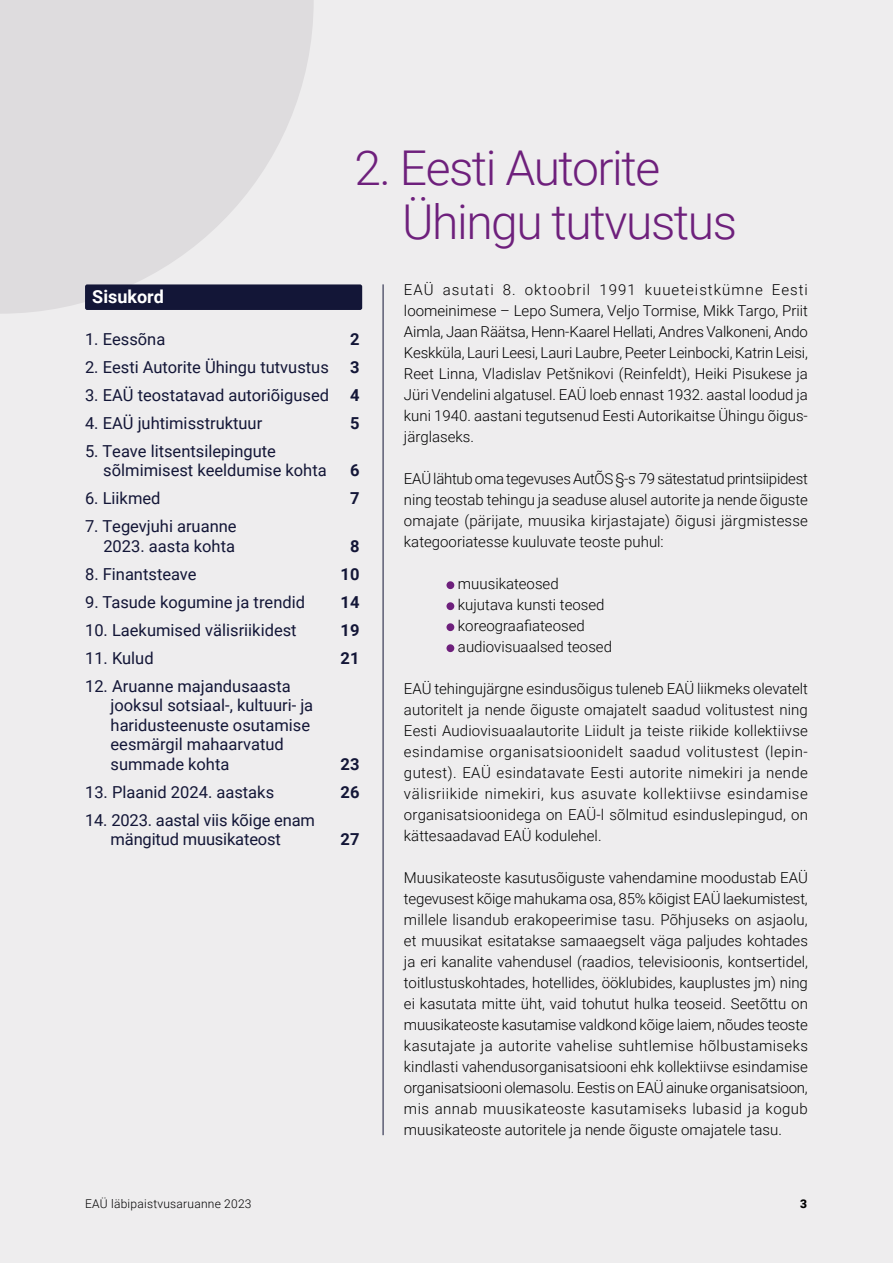
<style>
.page{position:relative;width:893px;height:1263px;background:#eeedee}
.page>*{position:absolute;margin:0;border:0;box-sizing:border-box;transform-origin:0 0}
.t1{font:300 48px/54px "Roboto";letter-spacing:-.03em;color:#6e207c}
.t2{font:700 18px "Roboto";color:#fff}
.t3{font:16.5px/19.5px "Roboto";color:#131637}
.t4{font:700 16.5px "Roboto";color:#131637}
.t5{font:300 15px/21px "Roboto";color:#000;text-align:justify}
.t6{font:300 12px "Roboto";letter-spacing:.02em;color:#000}
.t7{font:900 12px "Roboto";color:#000}
</style>
<div class="page">
<svg style="left:0;top:0;width:314px;height:314px;fill:#dedcde"></svg>
<div style="left:446px;top:581px;width:8px;height:8px;background:#6e207c;border-radius:50%"></div>
<div style="left:446px;top:602px;width:8px;height:8px;background:#6e207c;border-radius:50%"></div>
<div style="left:446px;top:623px;width:8px;height:8px;background:#6e207c;border-radius:50%"></div>
<div style="left:446px;top:644px;width:8px;height:8px;background:#6e207c;border-radius:50%"></div>
<hr style="left:383px;top:284px;width:1px;height:851px;background:#131637">
<div style="left:85px;top:284px;width:277px;height:26px;background:#131637;border-radius:2px"></div>
<h1 class="t1" style="left:402px;top:139px;width:336px;text-indent:-48px">2. Eesti Autorite<br>Ühingu tutvustus</h1>
<p class="t2" style="left:92px;top:284px;width:73px">Sisukord</p>
<p class="t3" style="left:85px;top:328px;width:82px">1. Eessõna</p>
<p class="t4" style="left:350px;top:327px;width:11px">2</p>
<p class="t3" style="left:85px;top:356px;width:245px">2. Eesti Autorite Ühingu tutvustus</p>
<p class="t4" style="left:350px;top:355px;width:11px">3</p>
<p class="t3" style="left:85px;top:384px;width:246px">3. EAÜ teostatavad autoriõigused</p>
<p class="t4" style="left:350px;top:383px;width:11px">4</p>
<p class="t3" style="left:85px;top:412px;width:179px">4. EAÜ juhtimisstruktuur</p>
<p class="t4" style="left:350px;top:411px;width:11px">5</p>
<p class="t3" style="left:103px;top:440px;width:225px;text-indent:-18px">5. Teave litsentsilepingute sõlmimisest keeldumise kohta</p>
<p class="t4" style="left:350px;top:459px;width:11px">6</p>
<p class="t3" style="left:85px;top:488px;width:77px">6. Liikmed</p>
<p class="t4" style="left:350px;top:487px;width:11px">7</p>
<p class="t3" style="left:85px;top:516px;width:153px;text-align:right">7. Tegevjuhi aruanne<br>2023. aasta kohta</p>
<p class="t4" style="left:350px;top:534px;width:11px">8</p>
<p class="t3" style="left:85px;top:563px;width:113px">8. Finantsteave</p>
<p class="t4" style="left:341px;top:562px;width:20px">10</p>
<p class="t3" style="left:85px;top:591px;width:222px">9. Tasude kogumine ja trendid</p>
<p class="t4" style="left:341px;top:590px;width:20px">14</p>
<p class="t3" style="left:85px;top:619px;width:213px">10. Laekumised välisriikidest</p>
<p class="t4" style="left:341px;top:618px;width:20px">19</p>
<p class="t3" style="left:85px;top:647px;width:70px">11. Kulud</p>
<p class="t4" style="left:341px;top:646px;width:20px">21</p>
<p class="t3" style="left:111px;top:675px;width:204px;text-indent:-26px">12. Aruanne majandusaasta jooksul sotsiaal-, kultuuri- ja haridusteenuste osutamise eesmärgil mahaarvatud summade kohta</p>
<p class="t4" style="left:341px;top:752px;width:20px">23</p>
<p class="t3" style="left:85px;top:781px;width:191px">13. Plaanid 2024. aastaks</p>
<p class="t4" style="left:341px;top:780px;width:20px">26</p>
<p class="t3" style="left:85px;top:809px;width:232px;text-align:center">14. 2023. aastal viis kõige enam mängitud muusikateost</p>
<p class="t4" style="left:341px;top:828px;width:20px">27</p>
<p class="t5" style="left:404px;top:279px;width:406px">EAÜ asutati 8. oktoobril 1991 kuueteistkümne Eesti loomeinimese – Lepo Sumera, Veljo Tormise, Mikk Targo, Priit Aimla, Jaan Räätsa, Henn-Kaarel Hellati, Andres Valkoneni, Ando Keskküla, Lauri Leesi, Lauri Laubre, Peeter Leinbocki, Katrin Leisi, Reet Linna, Vladislav Petšnikovi (Reinfeldt), Heiki Pisukese ja Jüri Vendelini algatusel. EAÜ loeb ennast 1932. aastal loodud ja kuni 1940. aastani tegutsenud Eesti Autorikaitse Ühingu õigus&shy;järglaseks.</p>
<p class="t5" style="left:404px;top:468px;width:406px">EAÜ lähtub oma tegevuses AutÕS §-s 79 sätestatud printsiipidest ning teostab tehingu ja seaduse alusel autorite ja nende õiguste omajate (pärijate, muusika kirjastajate) õigusi järgmistesse kategooriatesse kuuluvate teoste puhul:</p>
<p class="t5" style="left:458px;top:573px;width:156px;text-align:left">muusikateosed kujutava kunsti teosed koreograafiateosed audiovisuaalsed teosed</p>
<p class="t5" style="left:404px;top:678px;width:406px">EAÜ tehingujärgne esindusõigus tuleneb EAÜ liikmeks olevatelt autoritelt ja nende õiguste omajatelt saadud volitustest ning Eesti Audiovisuaalautorite Liidult ja teiste riikide kollektiivse esindamise organisatsioonidelt saadud volitustest (lepin&shy;gutest). EAÜ esindatavate Eesti autorite nimekiri ja nende välisriikide nimekiri, kus asuvate kollektiivse esindamise organisatsioonidega on EAÜ-l sõlmitud esinduslepingud, on kättesaadavad EAÜ kodulehel.</p>
<p class="t5" style="left:404px;top:867px;width:406px">Muusikateoste kasutusõiguste vahendamine moodustab EAÜ tegevusest kõige mahukama osa, 85% kõigist EAÜ laekumistest, millele lisandub erakopeerimise tasu. Põhjuseks on asjaolu, et muusikat esitatakse samaaegselt väga paljudes kohtades ja eri kanalite vahendusel (raadios, televisioonis, kontsertidel, toitlustuskohtades, hotellides, ööklubides, kauplustes jm) ning ei kasutata mitte üht, vaid tohutut hulka teoseid. Seetõttu on muusikateoste kasutamise valdkond kõige laiem, nõudes teoste kasutajate ja autorite vahelise suhtlemise hõlbustamiseks kindlasti vahendusorganisatsiooni ehk kollektiivse esindamise organisatsiooni olemasolu. Eestis on EAÜ ainuke organisatsioon, mis annab muusikateoste kasutamiseks lubasid ja kogub muusikateoste autoritele ja nende õiguste omajatele tasu.</p>
<p class="t6" style="left:85px;top:1195px;width:168px">EAÜ läbipaistvusaruanne 2023</p>
<p class="t7" style="left:800px;top:1195px;width:8px">3</p>
</div>
